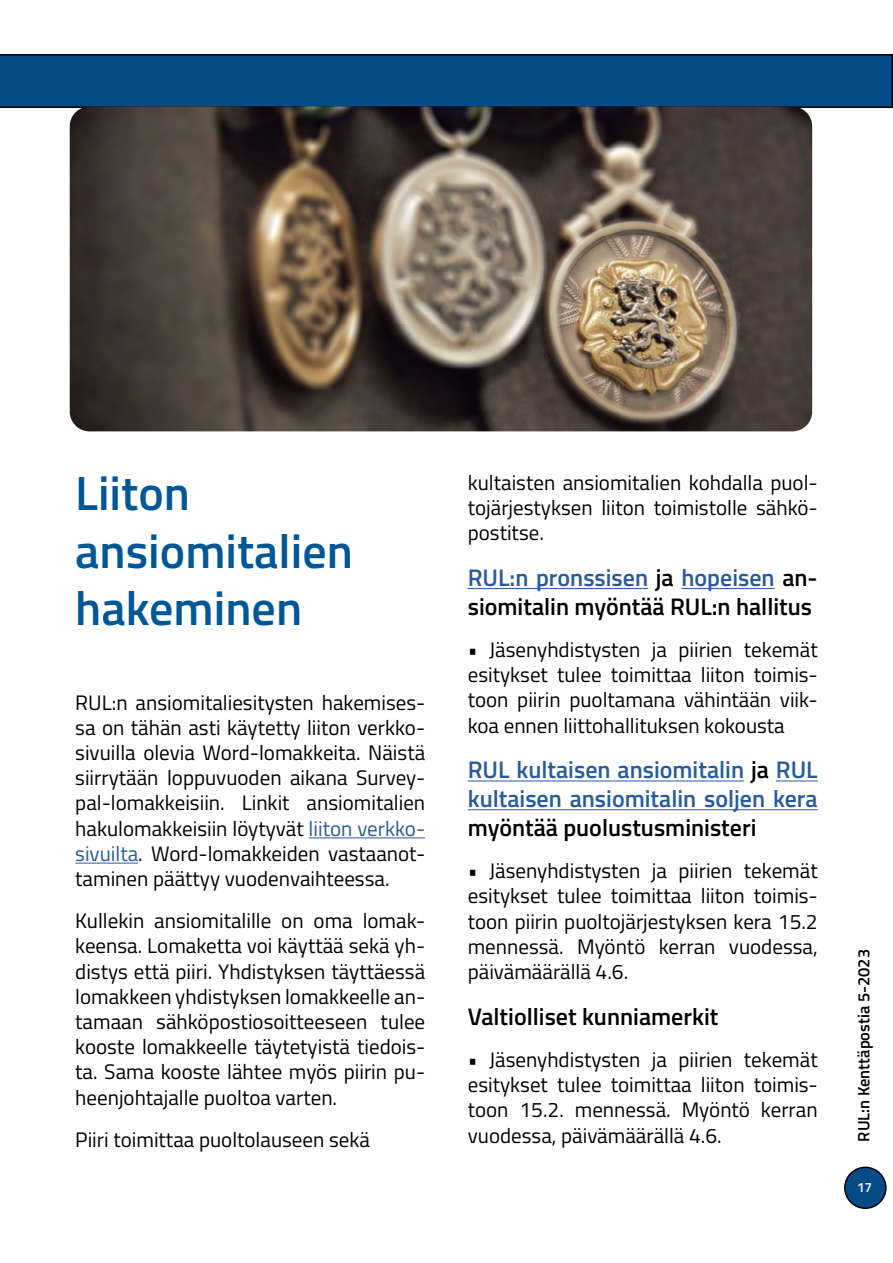
<style>
.page{position:relative;width:893px;height:1263px;background:#fff}
.page>*{position:absolute;margin:0;border:0;box-sizing:border-box;transform-origin:0 0}
.t1{font:600 48px/57.6px "Titillium";color:#005795}
.t2{font:600 24px/28.8px "Titillium";color:#000}
.t3{font:600 24px/28.8px "Titillium";color:#275b9b}
.t4{font:21px/25.2px "Titillium";color:#000;text-align:justify}
.t5{font:600 16.5px "Titillium";color:#000}
.t6{font:600 13.5px "Titillium";color:#fff}
.s1{color:#275b9b}
.s2{color:#000}
</style>
<div class="page">
<div style="left:845px;top:1167px;width:41px;height:41px;background:#054b86;border-radius:50%"></div>
<div style="left:844px;top:1166px;width:43px;height:43px;border:2px solid #000;border-radius:50%"></div>
<hr style="left:309px;top:837px;width:116px;height:1px;background:#275b9b">
<hr style="left:75px;top:863px;width:63px;height:1px;background:#275b9b">
<hr style="left:468px;top:588px;width:180px;height:1px;background:#275b9b">
<hr style="left:681px;top:588px;width:94px;height:1px;background:#275b9b">
<hr style="left:468px;top:781px;width:276px;height:1px;background:#275b9b">
<hr style="left:776px;top:781px;width:42px;height:1px;background:#275b9b">
<hr style="left:468px;top:809px;width:350px;height:1px;background:#275b9b">
<div style="left:0;top:54px;width:893px;height:54px;background:#054b86"></div>
<img style="left:70px;top:106px;width:742px;height:325px">
<h1 class="t1" style="left:75px;top:462px;width:279px">Liiton ansiomitalien hakeminen</h1>
<p class="t4" style="left:75px;top:689px;width:351px">RUL:n ansiomitaliesitysten hakemises&shy;sa on tähän asti käytetty liiton verkko&shy;sivuilla olevia Word-lomakkeita. Näistä siirrytään loppuvuoden aikana Survey&shy;pal-lomakkeisiin. Linkit ansiomitalien hakulomakkeisiin löytyvät <span class="s1">liiton verkko&shy;sivuilta</span>. Word-lomakkeiden vastaanot&shy;taminen päättyy vuodenvaihteessa.</p>
<p class="t4" style="left:75px;top:907px;width:351px">Kullekin ansiomitalille on oma lomak&shy;keensa. Lomaketta voi käyttää sekä yh&shy;distys että piiri. Yhdistyksen täyttäessä lomakkeen yhdistyksen lomakkeelle an&shy;tamaan sähköpostiosoitteeseen tulee kooste lomakkeelle täytetyistä tiedois&shy;ta. Sama kooste lähtee myös piirin pu&shy;heenjohtajalle puoltoa varten.</p>
<p class="t4" style="left:75px;top:1126px;width:296px">Piiri toimittaa puoltolauseen sekä</p>
<p class="t4" style="left:468px;top:469px;width:351px">kultaisten ansiomitalien kohdalla puol&shy;tojärjestyksen liiton toimistolle sähkö&shy;postitse.</p>
<p class="t2" style="left:468px;top:562px;width:351px"><span class="s1">RUL:n pronssisen</span> ja <span class="s1">hopeisen</span> an&shy;siomitalin myöntää RUL:n hallitus</p>
<p class="t4" style="left:468px;top:636px;width:351px">• Jäsenyhdistysten ja piirien tekemät esitykset tulee toimittaa liiton toimis&shy;toon piirin puoltamana vähintään viik&shy;koa ennen liittohallituksen kokousta</p>
<p class="t3" style="left:468px;top:754px;width:351px">RUL kultaisen ansiomitalin <span class="s2">ja</span> RUL kultaisen ansiomitalin soljen kera</p>
<p class="t2" style="left:468px;top:812px;width:290px">myöntää puolustusministeri</p>
<p class="t4" style="left:468px;top:857px;width:351px">• Jäsenyhdistysten ja piirien tekemät esitykset tulee toimittaa liiton toimis&shy;toon piirin puoltojärjestyksen kera 15.2 mennessä. Myöntö kerran vuodessa, päivämäärällä 4.6.</p>
<p class="t2" style="left:468px;top:1001px;width:252px">Valtiolliset kunniamerkit</p>
<p class="t4" style="left:468px;top:1046px;width:351px">• Jäsenyhdistysten ja piirien tekemät esitykset tulee toimittaa liiton toimis&shy;toon 15.2. mennessä. Myöntö kerran vuodessa, päivämäärällä 4.6.</p>
<p class="t5" style="left:851px;top:1142px;width:194px;rotate:-90deg">RUL:n Kenttäpostia 5-2023</p>
<p class="t6" style="left:857px;top:1177px;width:17px">17</p>
</div>
